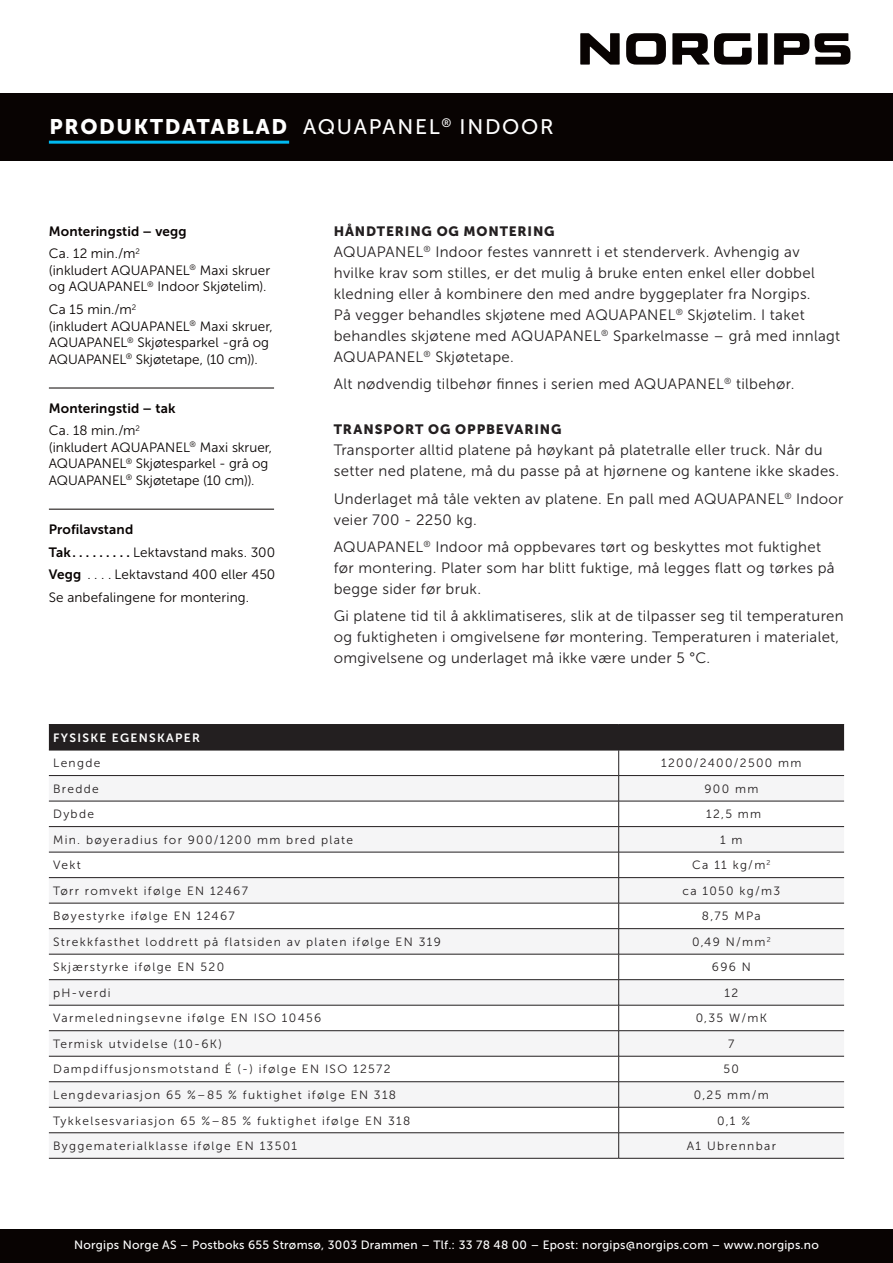
<style>
.page{position:relative;width:893px;height:1263px;background:#fff}
.page>*{position:absolute;margin:0;border:0;box-sizing:border-box;transform-origin:0 0}
.t1{font:21px "Museo Sans 900";letter-spacing:.08em;color:#fff}
.t2{font:15px/21px "Museo Sans 300";letter-spacing:.02em;color:#231f20}
.t3{font:13.5px/16.5px "Museo Sans 300";letter-spacing:.005em;color:#080302}
.t4{font:13.5px "Museo Sans 700";letter-spacing:.01em;color:#080302}
.t5{font:13.5px "Museo Sans 900";letter-spacing:.06em;color:#231f20}
.t6{font:12px "Museo Sans 300";letter-spacing:.11em;color:#231f20}
.t7{font:12px "Museo Sans 500";letter-spacing:.02em;color:#fff}
.t8{font:12px "Museo Sans 700";letter-spacing:.11em;color:#fff}
.s1{font-family:"Museo Sans 500"}
.s2{font-family:"Museo Sans 700"}
.s3{font-family:"Museo Sans 300"}
</style>
<div class="page">
<div style="left:0;top:1229px;width:893px;height:34px;background:#080302"></div>
<svg style="left:580px;top:33px;width:40px;height:32px"></svg>
<div style="left:758px;top:33px;width:10px;height:32px;background:#080302"></div>
<svg style="left:626px;top:33px;width:40px;height:32px"></svg>
<svg style="left:774px;top:33px;width:35px;height:32px"></svg>
<svg style="left:815px;top:33px;width:35px;height:32px"></svg>
<svg style="left:672px;top:33px;width:80px;height:32px"></svg>
<div style="left:0;top:94px;width:893px;height:67px;background:#080302"></div>
<hr style="left:49px;top:141px;width:240px;height:3px;background:#00baf1">
<hr style="left:49px;top:388px;width:225px;height:1px;background:#080302">
<hr style="left:49px;top:509px;width:225px;height:1px;background:#080302">
<svg style="left:49px;top:724px;width:795px;height:434px"></svg>
<hr style="left:49px;top:1158px;width:570px;height:1px;background:#231f20">
<hr style="left:619px;top:1158px;width:225px;height:1px;background:#231f20">
<h1 class="t1" style="left:49px;top:114px;width:506px">PRODUKTDATABLAD <span class="s1">AQUAPANEL</span><sup>®</sup> <span class="s1">INDOOR</span></h1>
<p class="t4" style="left:49px;top:223px;width:139px">Monteringstid – vegg</p>
<p class="t3" style="left:49px;top:246px;width:223px">Ca. 12 min./m<sup>2<br></sup>(inkludert AQUAPANEL<sup>®</sup> Maxi skruer og AQUAPANEL<sup>®</sup> Indoor Skjøtelim).</p>
<p class="t3" style="left:49px;top:301px;width:226px">Ca 15 min./m<sup>2<br></sup>(inkludert AQUAPANEL<sup>®</sup> Maxi skruer,<br>AQUAPANEL<sup>®</sup> Skjøtesparkel -grå og<br>AQUAPANEL<sup>®</sup> Skjøtetape, (10 cm)).</p>
<p class="t4" style="left:49px;top:400px;width:128px">Monteringstid – tak</p>
<p class="t3" style="left:49px;top:423px;width:225px">Ca. 18 min./m<sup>2<br></sup>(inkludert AQUAPANEL<sup>®</sup> Maxi skruer,<br>AQUAPANEL<sup>®</sup> Skjøtesparkel - grå og<br>AQUAPANEL<sup>®</sup> Skjøtetape (10 cm)).</p>
<p class="t4" style="left:49px;top:521px;width:86px">Profilavstand</p>
<p class="t3" style="left:49px;top:544px;width:228px"><span class="s2">Tak . . . . . . . . .</span> Lektavstand maks. 300</p>
<p class="t4" style="left:49px;top:567px;width:37px">Vegg <span class="s3">....</span></p>
<p class="t3" style="left:49px;top:563px;width:228px;line-height:23px;text-indent:66px">Lektavstand 400 eller 450<br>Se anbefalingene for montering.</p>
<p class="t5" style="left:334px;top:223px;width:222px">HÅNDTERING OG MONTERING</p>
<p class="t2" style="left:334px;top:241px;width:508px">AQUAPANEL<sup>®</sup> Indoor festes vannrett i et stenderverk. Avhengig av hvilke krav som stilles, er det mulig å bruke enten enkel eller dobbel kledning eller å kombinere den med andre byggeplater fra Norgips.<br>På vegger behandles skjøtene med AQUAPANEL<sup>®</sup> Skjøtelim. I taket behandles skjøtene med AQUAPANEL<sup>®</sup> Sparkelmasse – grå med innlagt AQUAPANEL<sup>®</sup> Skjøtetape.</p>
<p class="t2" style="left:334px;top:373px;width:462px">Alt nødvendig tilbehør finnes i serien med AQUAPANEL<sup>®</sup> tilbehør.</p>
<p class="t5" style="left:334px;top:422px;width:229px">TRANSPORT OG OPPBEVARING</p>
<p class="t2" style="left:334px;top:440px;width:507px">Transporter alltid platene på høykant på platetralle eller truck. Når du setter ned platene, må du passe på at hjørnene og kantene ikke skades.</p>
<p class="t2" style="left:334px;top:488px;width:511px">Underlaget må tåle vekten av platene. En pall med AQUAPANEL<sup>®</sup> Indoor veier 700 - 2250 kg.</p>
<p class="t2" style="left:334px;top:536px;width:502px">AQUAPANEL<sup>®</sup> Indoor må oppbevares tørt og beskyttes mot fuktighet før montering. Plater som har blitt fuktige, må legges flatt og tørkes på begge sider før bruk.</p>
<p class="t2" style="left:334px;top:606px;width:511px">Gi platene tid til å akklimatiseres, slik at de tilpasser seg til temperaturen og fuktigheten i omgivelsene før montering. Temperaturen i materialet, omgivelsene og underlaget må ikke være under 5 °C.</p>
<p class="t8" style="left:53px;top:731px;width:148px">FYSISKE EGENSKAPER</p>
<p class="t6" style="left:53px;top:757px;width:49px">Lengde</p>
<p class="t6" style="left:661px;top:757px;width:142px">1200/2400/2500 mm</p>
<p class="t6" style="left:53px;top:782px;width:47px">Bredde</p>
<p class="t6" style="left:704px;top:782px;width:55px">900 mm</p>
<p class="t6" style="left:53px;top:808px;width:42px">Dybde</p>
<p class="t6" style="left:706px;top:808px;width:57px">12,5 mm</p>
<p class="t6" style="left:53px;top:833px;width:302px">Min. bøyeradius for 900/1200 mm bred plate</p>
<p class="t6" style="left:720px;top:833px;width:24px">1 m</p>
<p class="t6" style="left:53px;top:859px;width:29px">Vekt</p>
<p class="t6" style="left:692px;top:859px;width:80px">Ca 11 kg/m<sup>2</sup></p>
<p class="t6" style="left:53px;top:884px;width:196px">Tørr romvekt ifølge EN 12467</p>
<p class="t6" style="left:682px;top:884px;width:99px">ca 1050 kg/m3</p>
<p class="t6" style="left:53px;top:910px;width:183px">Bøyestyrke ifølge EN 12467</p>
<p class="t6" style="left:702px;top:910px;width:60px">8,75 MPa</p>
<p class="t6" style="left:53px;top:935px;width:389px">Strekkfasthet loddrett på flatsiden av platen ifølge EN 319</p>
<p class="t6" style="left:692px;top:935px;width:80px">0,49 N/mm<sup>2</sup></p>
<p class="t6" style="left:53px;top:961px;width:173px">Skjærstyrke ifølge EN 520</p>
<p class="t6" style="left:712px;top:961px;width:40px">696 N</p>
<p class="t6" style="left:53px;top:986px;width:59px">pH-verdi</p>
<p class="t6" style="left:724px;top:986px;width:15px">12</p>
<p class="t6" style="left:53px;top:1012px;width:270px">Varmeledningsevne ifølge EN ISO 10456</p>
<p class="t6" style="left:696px;top:1012px;width:73px">0,35 W/mK</p>
<p class="t6" style="left:53px;top:1037px;width:170px">Termisk utvidelse (10-6K)</p>
<p class="t6" style="left:728px;top:1037px;width:8px">7</p>
<p class="t6" style="left:53px;top:1063px;width:339px">Dampdiffusjonsmotstand É (-) ifølge EN ISO 12572</p>
<p class="t6" style="left:724px;top:1063px;width:17px">50</p>
<p class="t6" style="left:53px;top:1088px;width:344px">Lengdevariasjon 65 %–85 % fuktighet ifølge EN 318</p>
<p class="t6" style="left:694px;top:1088px;width:77px">0,25 mm/m</p>
<p class="t6" style="left:53px;top:1114px;width:359px">Tykkelsesvariasjon 65 %–85 % fuktighet ifølge EN 318</p>
<p class="t6" style="left:717px;top:1114px;width:34px">0,1 %</p>
<p class="t6" style="left:53px;top:1139px;width:245px">Byggematerialklasse ifølge EN 13501</p>
<p class="t6" style="left:687px;top:1139px;width:91px">A1 Ubrennbar</p>
<p class="t7" style="left:74px;top:1238px;width:746px">Norgips Norge AS – Postboks 655 Strømsø, 3003 Drammen – Tlf.: 33 78 48 00 – Epost: norgips@norgips.com – www.norgips.no</p>
</div>
